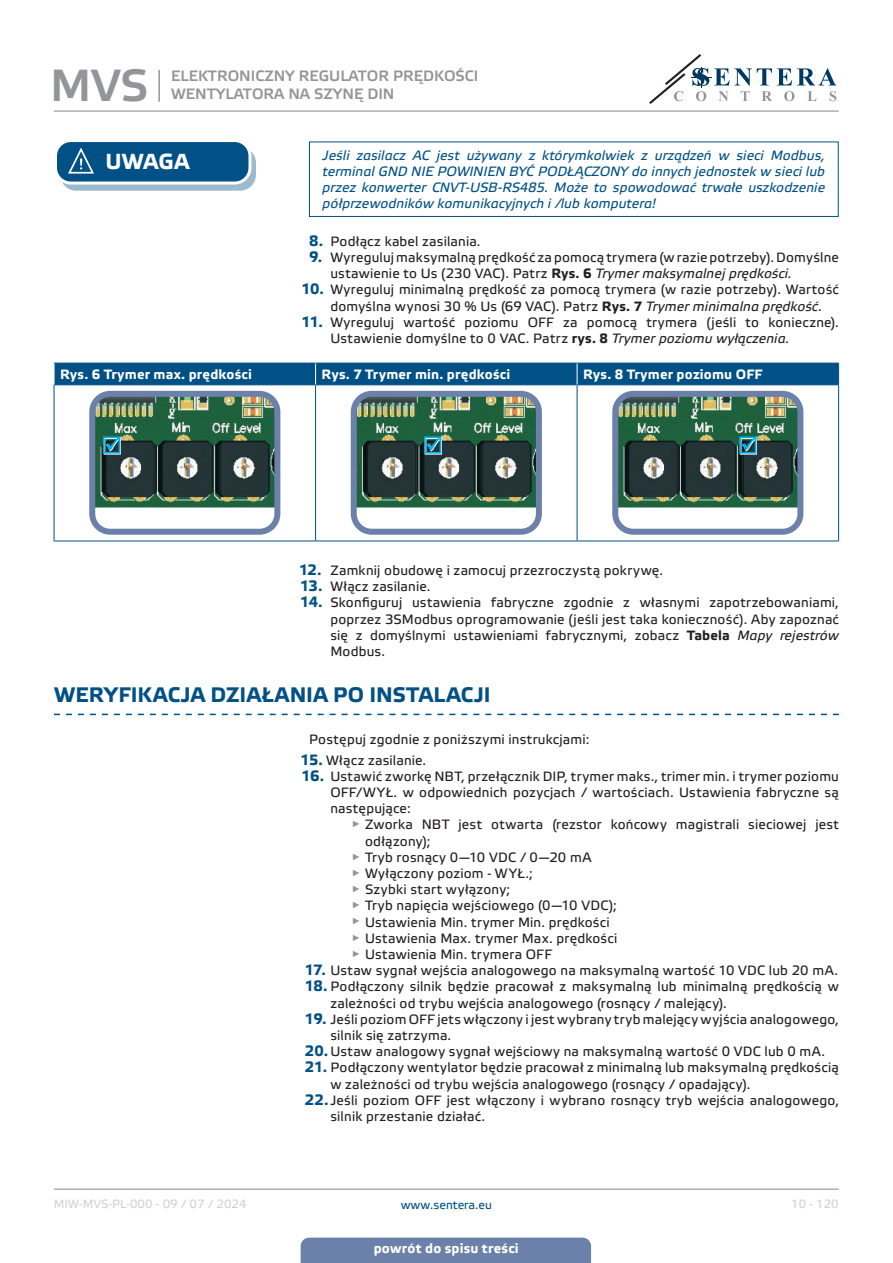
<style>
.page{position:relative;width:893px;height:1263px;background:#fff}
.page>*{position:absolute;margin:0;border:0;box-sizing:border-box;transform-origin:0 0}
.t1{font:45px "Etelka Medium Pro";color:#939598}
.t2{font:700 21.75px "Etelka Text Pro";letter-spacing:.005em;color:#fff}
.t3{font:700 21px "Etelka Text Pro";letter-spacing:.01em;color:#015186}
.t4{font:15px/18px "Etelka Medium Pro";color:#939598}
.Numbering{font:13.5px/16.2px "Etelka Text Pro";letter-spacing:.015em;color:#231f20}
.attention{font:italic 13.5px/16.2px "Etelka Text Pro";letter-spacing:.01em;color:#015186;text-align:justify}
.table_text{font:700 13.5px "Etelka Text Pro";letter-spacing:.015em;color:#fff}
.t5{font:12px "Etelka Text Pro";color:#d1d2d4}
.t6{font:12px "Etelka Text Pro";color:#015186}
.s1{font-weight:700;font-size:15px;color:#015186}
.s2{font-weight:700}
.s3{font-style:italic}
</style>
<div class="page">
<hr style="left:54px;top:111px;width:785px;height:1px;background:#939598">
<hr style="left:54px;top:1188px;width:785px;height:2px;background:#939598">
<svg style="left:649px;top:54px;width:187px;height:50px"></svg>
<div style="left:301px;top:1237px;width:290px;height:26px;background:#6c81aa"></div>
<hr style="left:158px;top:70px;width:2px;height:32px;background:#939598">
<svg style="left:54px;top:714px;width:785px;height:1px"></svg>
<div style="left:309px;top:142px;width:530px;height:75px;border:1px solid #015186"></div>
<div style="left:61px;top:148px;width:194px;height:42px;background:#9abacf;border-radius:15px"></div>
<div style="left:60px;top:147px;width:196px;height:44px;border:1px solid #015186;border-radius:15px"></div>
<div style="left:56px;top:141px;width:194px;height:42px;background:#015186;border-radius:15px"></div>
<div style="left:54px;top:139px;width:197px;height:46px;border:3px solid #fff;border-radius:15px"></div>
<svg style="left:67px;top:147px;width:38px;height:37px"></svg>
<hr style="left:54px;top:385px;width:1px;height:156px;background:#015186">
<hr style="left:315px;top:385px;width:1px;height:156px;background:#015186">
<hr style="left:577px;top:385px;width:1px;height:156px;background:#015186">
<hr style="left:838px;top:385px;width:1px;height:156px;background:#015186">
<hr style="left:54px;top:541px;width:262px;height:1px;background:#015186">
<hr style="left:316px;top:541px;width:261px;height:1px;background:#015186">
<hr style="left:577px;top:541px;width:262px;height:1px;background:#015186">
<div style="left:54px;top:363px;width:785px;height:22px;background:#015186"></div>
<img style="left:96px;top:398px;width:177px;height:109px">
<div style="left:89px;top:391px;width:191px;height:144px;border:6px solid #6c81aa;border-radius:18px"></div>
<svg style="left:103px;top:435px;width:19px;height:20px"></svg>
<img style="left:358px;top:398px;width:177px;height:109px">
<div style="left:351px;top:391px;width:191px;height:144px;border:6px solid #6c81aa;border-radius:18px"></div>
<svg style="left:424px;top:435px;width:19px;height:20px"></svg>
<img style="left:619px;top:398px;width:177px;height:109px">
<div style="left:612px;top:391px;width:191px;height:144px;border:6px solid #6c81aa;border-radius:18px"></div>
<svg style="left:739px;top:435px;width:19px;height:20px"></svg>
<h1 class="t1" style="left:50px;top:61px;width:100px">MVS</h1>
<p class="t4" style="left:171px;top:67px;width:309px">ELEKTRONICZNY REGULATOR PRĘDKOŚCI<br>WENTYLATORA NA SZYNĘ DIN</p>
<p class="t2" style="left:105px;top:150px;width:86px">UWAGA</p>
<p class="attention" style="left:323px;top:148px;width:504px">Jeśli zasilacz AC jest używany z którymkolwiek z urządzeń w sieci Modbus, terminal GND NIE POWINIEN BYĆ PODŁĄCZONY do innych jednostek w sieci lub przez konwerter CNVT-USB-RS485. Może to spowodować trwałe uszkodzenie półprzewodników komunikacyjnych i /lub komputera!</p>
<p class="Numbering" style="left:309px;top:234px;width:173px"><span class="s1">8.</span> Podłącz kabel zasilania.</p>
<p class="Numbering" style="left:330px;top:250px;width:510px;text-indent:-21px"><span class="s1">9.</span> Wyreguluj maksymalną prędkość za pomocą trymera (w razie potrzeby). Domyślne ustawienie to Us (230 VAC). Patrz <span class="s2">Rys. 6</span> <span class="s3">Trymer maksymalnej prędkości.</span></p>
<p class="Numbering" style="left:330px;top:282px;width:510px;text-indent:-29px"><span class="s1">10.</span> Wyreguluj minimalną prędkość za pomocą trymera (w razie potrzeby). Wartość domyślna wynosi 30 % Us (69 VAC). Patrz <span class="s2">Rys. 7</span> <span class="s3">Trymer minimalna prędkość</span>.</p>
<p class="Numbering" style="left:330px;top:315px;width:510px;text-indent:-29px"><span class="s1">11.</span> Wyreguluj wartość poziomu OFF za pomocą trymera (jeśli to konieczne).<br>Ustawienie domyślne to 0 VAC. Patrz <span class="s2">rys. 8</span> <span class="s3">Trymer poziomu wyłączenia.</span></p>
<p class="table_text" style="left:60px;top:367px;width:193px">Rys. 6 Trymer max. prędkości</p>
<p class="table_text" style="left:322px;top:367px;width:190px">Rys. 7 Trymer min. prędkości</p>
<p class="table_text" style="left:583px;top:367px;width:181px">Rys. 8 Trymer poziomu OFF</p>
<p class="Numbering" style="left:299px;top:563px;width:365px"><span class="s1">12.</span> Zamknij obudowę i zamocuj przezroczystą pokrywę.</p>
<p class="Numbering" style="left:300px;top:579px;width:132px"><span class="s1">13.</span> Włącz zasilanie.</p>
<p class="Numbering" style="left:330px;top:595px;width:510px;text-align:justify;text-indent:-30px"><span class="s1">14.</span> Skonfiguruj ustawienia fabryczne zgodnie z własnymi zapotrzebowaniami, poprzez 3SModbus oprogramowanie (jeśli jest taka konieczność). Aby zapoznać się z domyślnymi ustawieniami fabrycznymi, zobacz <span class="s2">Tabela</span> <span class="s3">Mapy rejestrów </span>Modbus.</p>
<p class="t3" style="left:54px;top:683px;width:438px">WERYFIKACJA DZIAŁANIA PO INSTALACJI</p>
<p class="Numbering" style="left:309px;top:732px;width:282px">Postępuj zgodnie z poniższymi instrukcjami:</p>
<p class="Numbering" style="left:301px;top:753px;width:127px"><span class="s1">15.</span> Włącz zasilanie.</p>
<p class="Numbering" style="left:330px;top:769px;width:510px;text-align:justify;text-indent:-29px"><span class="s1">16.</span> Ustawić zworkę NBT, przełącznik DIP, trymer maks., trimer min. i trymer poziomu OFF/WYŁ. w odpowiednich pozycjach / wartościach. Ustawienia fabryczne są następujące:</p>
<p class="Numbering" style="left:365px;top:817px;width:475px;text-indent:-13px"><sup>►</sup> Zworka NBT jest otwarta (rezstor końcowy magistrali sieciowej jest odłązony);</p>
<p class="Numbering" style="left:352px;top:850px;width:241px"><sup>►</sup> Tryb rosnący 0—10 VDC / 0—20 mA</p>
<p class="Numbering" style="left:352px;top:866px;width:183px"><sup>►</sup> Wyłączony poziom - WYŁ.;</p>
<p class="Numbering" style="left:352px;top:882px;width:160px"><sup>►</sup> Szybki start wyłązony;</p>
<p class="Numbering" style="left:352px;top:898px;width:267px"><sup>►</sup> Tryb napięcia wejściowego (0—10 VDC);</p>
<p class="Numbering" style="left:352px;top:915px;width:260px"><sup>►</sup> Ustawienia Min. trymer Min. prędkości</p>
<p class="Numbering" style="left:352px;top:931px;width:267px"><sup>►</sup> Ustawienia Max. trymer Max. prędkości</p>
<p class="Numbering" style="left:352px;top:947px;width:202px"><sup>►</sup> Ustawienia Min. trymera OFF</p>
<p class="Numbering" style="left:305px;top:963px;width:535px"><span class="s1">17.</span> Ustaw sygnał wejścia analogowego na maksymalną wartość 10 VDC lub 20 mA.</p>
<p class="Numbering" style="left:330px;top:979px;width:510px;text-indent:-26px"><span class="s1">18.</span> Podłączony silnik będzie pracował z maksymalną lub minimalną prędkością w zależności od trybu wejścia analogowego (rosnący / malejący).</p>
<p class="Numbering" style="left:330px;top:1012px;width:510px;text-indent:-26px"><span class="s1">19.</span> Jeśli poziom OFF jets włączony i jest wybrany tryb malejący wyjścia analogowego, silnik się zatrzyma.</p>
<p class="Numbering" style="left:305px;top:1044px;width:522px"><span class="s1">20.</span> Ustaw analogowy sygnał wejściowy na maksymalną wartość 0 VDC lub 0 mA.</p>
<p class="Numbering" style="left:330px;top:1060px;width:510px;text-indent:-26px"><span class="s1">21.</span> Podłączony wentylator będzie pracował z minimalną lub maksymalną prędkością w zależności od trybu wejścia analogowego (rosnący / opadający).</p>
<p class="Numbering" style="left:330px;top:1093px;width:510px;text-indent:-26px"><span class="s1">22.</span> Jeśli poziom OFF jest włączony i wybrano rosnący tryb wejścia analogowego, silnik przestanie działać.</p>
<p class="t5" style="left:54px;top:1197px;width:194px">MIW-MVS-PL-000 - 09 / 07 / 2024</p>
<p class="t6" style="left:401px;top:1198px;width:93px">www.sentera.eu</p>
<p class="t5" style="left:791px;top:1197px;width:49px">10 - 120</p>
<p class="table_text" style="left:374px;top:1240px;width:147px">powrót do spisu treści</p>
</div>
